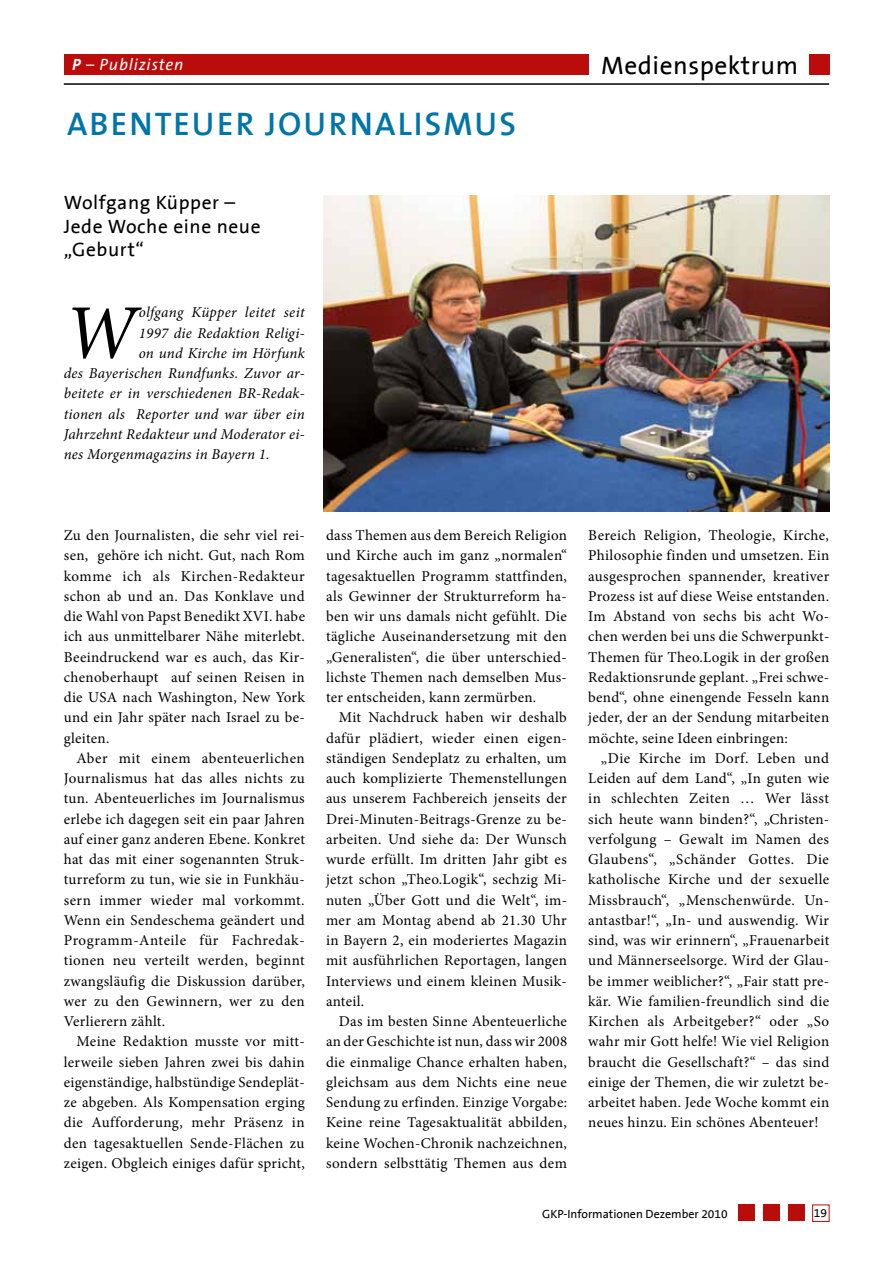
<style>
.page{position:relative;width:893px;height:1263px;background:#fff}
.page>*{position:absolute;margin:0;border:0;box-sizing:border-box;transform-origin:0 0}
.t1{font:italic 77.4px "Minion Pro";color:#000}
.t2{font:600 33px "The Sans";color:#0075a7}
.t3{font:25.5px "The Sans B5 Plain";color:#000}
.t4{font:19.5px/23.4px "The Sans B5 Plain";letter-spacing:.03em;color:#000}
.t5{font:italic 16.5px "The Sans";letter-spacing:.05em;color:#fff}
.t6{font:15px/20.2px "Minion Pro";letter-spacing:.02em;color:#000;text-align:justify}
.t7{font:italic 15px "Minion Pro";letter-spacing:.015em;color:#000}
.t8{font:12px "The Sans B5 Plain";color:#000}
.s1{font-weight:700}
</style>
<div class="page">
<div style="left:809px;top:54px;width:20px;height:20px;background:#ba0c0b"></div>
<div style="left:64px;top:54px;width:524px;height:20px;background:#ba0c0b"></div>
<hr style="left:64px;top:83px;width:765px;height:2px;background:#000">
<img style="left:324px;top:196px;width:505px;height:315px">
<div style="left:738px;top:1204px;width:17px;height:17px;background:#ba0c0b"></div>
<div style="left:788px;top:1204px;width:16px;height:17px;background:#ba0c0b"></div>
<div style="left:763px;top:1204px;width:17px;height:17px;background:#ba0c0b"></div>
<div style="left:812px;top:1204px;width:17px;height:18px;border:1px solid #ba0c0b"></div>
<p class="t5" style="left:72px;top:50px;width:113px"><span class="s1">!</span> – Publizisten</p>
<h3 class="t3" style="left:601px;top:55px;width:198px">:,03,';+,&lt;8-4=</h3>
<h2 class="t2" style="left:67px;top:110px;width:450px">!"#$%#&amp;#'()*&amp;'$!+,-.&amp;-</h2>
<h3 class="t4" style="left:64px;top:192px;width:203px">!"#$%&amp;'%()*++,-(.( /,0,(!"12,(,3',(',4,(<br>56,74-89</h3>
<p class="t7" style="left:139px;top:302px;width:167px">olfgang Küpper leitet seit</p>
<p class="t7" style="left:139px;top:322px;width:167px">1997 die Redaktion Religi-</p>
<p class="t7" style="left:139px;top:343px;width:167px">on und Kirche im Hörfunk</p>
<p class="t7" style="left:64px;top:363px;width:242px">des Bayerischen Rundfunks. Zuvor ar-</p>
<p class="t7" style="left:64px;top:383px;width:242px">beitete er in verschiedenen BR-Redak-</p>
<p class="t7" style="left:64px;top:403px;width:242px">tionen als Reporter und war über ein</p>
<p class="t7" style="left:64px;top:424px;width:242px">Jahrzehnt Redakteur und Moderator ei-</p>
<p class="t7" style="left:64px;top:444px;width:208px">nes Morgenmagazins in Bayern 1.</p>
<h1 class="t1" style="left:64px;top:280px;width:75px">W</h1>
<p class="t6" style="left:64px;top:525px;width:243px">Zu den Journalisten, die sehr viel rei&shy;sen, gehöre ich nicht. Gut, nach Rom komme ich als Kirchen-Redakteur schon ab und an. Das Konklave und die Wahl von Papst Benedikt XVI. habe ich aus unmittelbarer Nähe miterlebt.<br>Beeindruckend war es auch, das Kir&shy;chenoberhaupt auf seinen Reisen in die USA nach Washington, New York und ein Jahr später nach Israel zu be&shy;gleiten.</p>
<p class="t6" style="left:64px;top:748px;width:243px;text-indent:13px">Aber mit einem abenteuerlichen Journalismus hat das alles nichts zu tun. Abenteuerliches im Journalismus erlebe ich dagegen seit ein paar Jahren auf einer ganz anderen Ebene. Konkret hat das mit einer sogenannten Struk&shy;turreform zu tun, wie sie in Funkhäu&shy;sern immer wieder mal vorkommt.<br>Wenn ein Sendeschema geändert und Programm-Anteile für Fachredak&shy;tionen neu verteilt werden, beginnt zwangsläufig die Diskussion darüber, wer zu den Gewinnern, wer zu den Verlierern zählt.</p>
<p class="t6" style="left:64px;top:1031px;width:242px;text-indent:13px">Meine Redaktion musste vor mitt&shy;lerweile sieben Jahren zwei bis dahin eigenständige, halbstündige Sendeplät&shy;ze abgeben. Als Kompensation erging die Aufforderung, mehr Präsenz in den tagesaktuellen Sende-Flächen zu zeigen. Obgleich einiges dafür spricht,</p>
<p class="t6" style="left:326px;top:525px;width:243px">dass Themen aus dem Bereich Religion und Kirche auch im ganz „normalen“ tagesaktuellen Programm stattfinden, als Gewinner der Strukturreform ha&shy;ben wir uns damals nicht gefühlt. Die tägliche Auseinandersetzung mit den „Generalisten“, die über unterschied&shy;lichste Themen nach demselben Mus&shy;ter entscheiden, kann zermürben.</p>
<p class="t6" style="left:326px;top:707px;width:243px;text-indent:13px">Mit Nachdruck haben wir deshalb dafür plädiert, wieder einen eigen&shy;ständigen Sendeplatz zu erhalten, um auch komplizierte Themenstellungen aus unserem Fachbereich jenseits der Drei-Minuten-Beitrags-Grenze zu be&shy;arbeiten. Und siehe da: Der Wunsch wurde erfüllt. Im dritten Jahr gibt es jetzt schon „Theo.Logik“, sechzig Mi&shy;nuten „Über Gott und die Welt“, im&shy;mer am Montag abend ab 21.30 Uhr in Bayern 2, ein moderiertes Magazin mit ausführlichen Reportagen, langen Interviews und einem kleinen Musik&shy;anteil.</p>
<p class="t6" style="left:326px;top:1011px;width:243px;text-indent:13px">Das im besten Sinne Abenteuerliche an der Geschichte ist nun, dass wir 2008 die einmalige Chance erhalten haben, gleichsam aus dem Nichts eine neue Sendung zu erfinden. Einzige Vorgabe:<br>Keine reine Tagesaktualität abbilden, keine Wochen-Chronik nachzeichnen, sondern selbsttätig Themen aus dem</p>
<p class="t6" style="left:588px;top:525px;width:243px">Bereich Religion, Theologie, Kirche, Philosophie finden und umsetzen. Ein ausgesprochen spannender, kreativer Prozess ist auf diese Weise entstanden.<br>Im Abstand von sechs bis acht Wo&shy;chen werden bei uns die Schwerpunkt-Themen für Theo.Logik in der großen Redaktionsrunde geplant. „Frei schwe&shy;bend“, ohne einengende Fesseln kann jeder, der an der Sendung mitarbeiten möchte, seine Ideen einbringen:</p>
<p class="t6" style="left:588px;top:748px;width:243px;text-indent:13px">„Die Kirche im Dorf. Leben und Leiden auf dem Land“, „In guten wie in schlechten Zeiten … Wer lässt sich heute wann binden?“, „Christen&shy;verfolgung – Gewalt im Namen des Glaubens“, „Schänder Gottes. Die katholische Kirche und der sexuelle Missbrauch“, „Menschenwürde. Un&shy;antastbar!“, „In- und auswendig. Wir sind, was wir erinnern“, „Frauenarbeit und Männerseelsorge. Wird der Glau&shy;be immer weiblicher?“, „Fair statt pre&shy;kär. Wie familien-freundlich sind die Kirchen als Arbeitgeber?“ oder „So wahr mir Gott helfe! Wie viel Religion braucht die Gesellschaft?“ – das sind einige der Themen, die wir zuletzt be&shy;arbeitet haben. Jede Woche kommt ein neues hinzu. Ein schönes Abenteuer!</p>
<p class="t8" style="left:542px;top:1208px;width:187px">6)@AB'$"-=&amp;83"','(C,D,=7,-(EF&gt;F</p>
<p class="t8" style="left:814px;top:1208px;width:15px">&gt;?</p>
</div>
